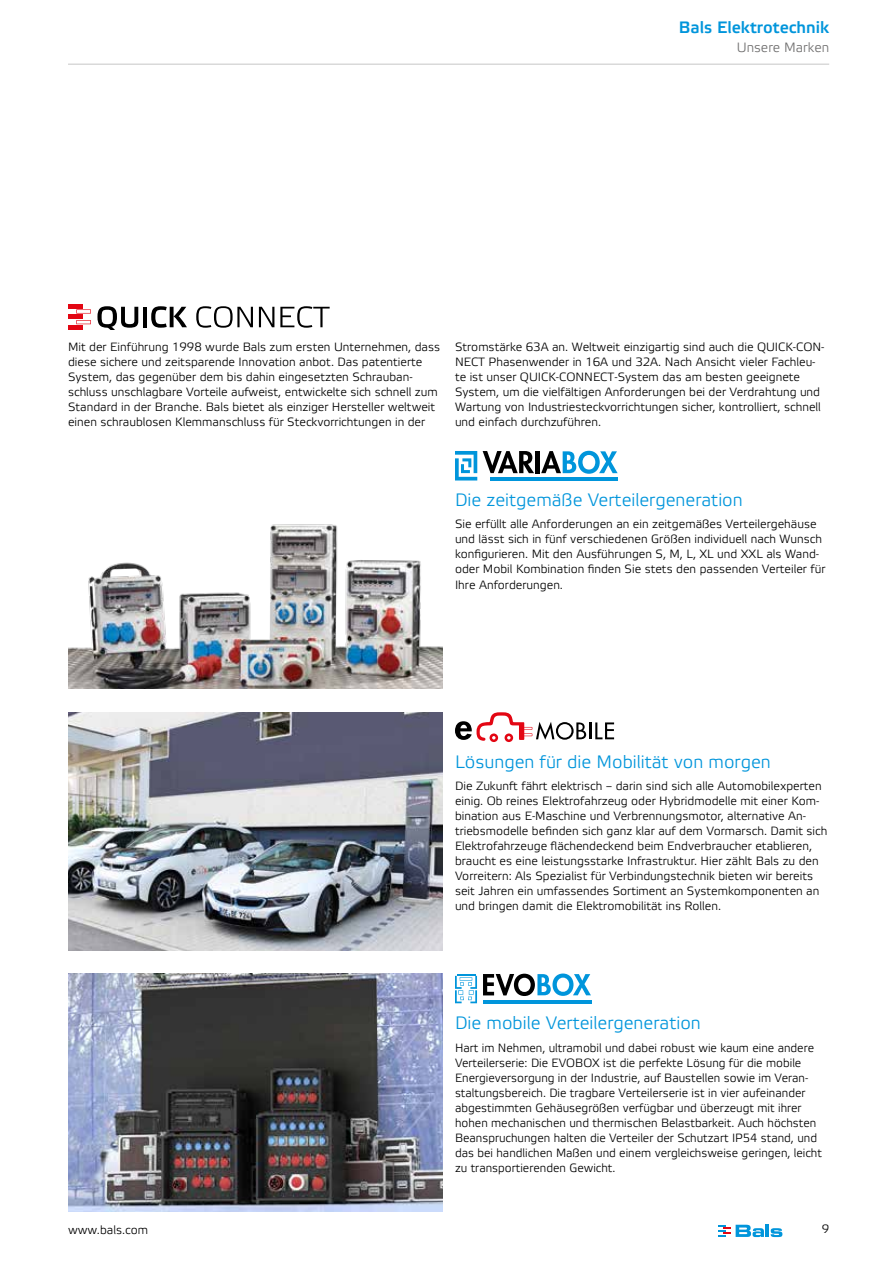
<style>
.page{position:relative;width:893px;height:1263px;background:#fff}
.page>*{position:absolute;margin:0;border:0;box-sizing:border-box;transform-origin:0 0}
.t1{font:300 18px "Etelka";color:#0095db}
.t2{font:500 16.5px "Etelka";color:#0095db}
.t3{font:300 13.5px "Etelka";color:#706f6f}
.t4{font:300 12px/15px "Etelka";color:#000}
</style>
<div class="page">
<svg style="left:719px;top:1225px;width:63px;height:12px"></svg>
<hr style="left:68px;top:64px;width:761px;height:1px;background:#c6c6c6">
<img style="left:68px;top:524px;width:374px;height:165px">
<img style="left:68px;top:712px;width:374px;height:238px">
<img style="left:68px;top:974px;width:374px;height:238px">
<svg style="left:76px;top:320px;width:15px;height:4px"></svg>
<div style="left:76px;top:309px;width:15px;height:5px;background:#fef8f8"></div>
<hr style="left:68px;top:304px;width:15px;height:4px;background:#e30613">
<hr style="left:68px;top:315px;width:15px;height:4px;background:#e30613">
<div style="left:68px;top:325px;width:15px;height:5px;background:#e30613"></div>
<svg style="left:97px;top:306px;width:41px;height:24px"></svg>
<hr style="left:143px;top:307px;width:4px;height:20px;background:#000">
<svg style="left:151px;top:306px;width:36px;height:22px"></svg>
<svg style="left:196px;top:306px;width:57px;height:22px"></svg>
<svg style="left:259px;top:307px;width:15px;height:20px"></svg>
<svg style="left:280px;top:306px;width:50px;height:22px"></svg>
<svg style="left:455px;top:712px;width:159px;height:30px"></svg>
<svg style="left:483px;top:973px;width:108px;height:23px"></svg>
<svg style="left:455px;top:974px;width:22px;height:29px"></svg>
<hr style="left:483px;top:1000px;width:108px;height:3px;background:#0095db">
<svg style="left:455px;top:451px;width:22px;height:29px"></svg>
<svg style="left:483px;top:451px;width:51px;height:22px"></svg>
<div style="left:535px;top:451px;width:5px;height:22px;background:#000"></div>
<svg style="left:541px;top:451px;width:77px;height:23px"></svg>
<hr style="left:490px;top:477px;width:128px;height:3px;background:#0095db">
<h2 class="t2" style="left:679px;top:17px;width:152px">Bals Elektrotechnik</h2>
<p class="t3" style="left:737px;top:39px;width:94px">Unsere Marken</p>
<p class="t4" style="left:68px;top:340px;width:374px">Mit der Einführung 1998 wurde Bals zum ersten Unternehmen, dass diese sichere und zeitsparende Innovation anbot. Das patentierte System, das gegenüber dem bis dahin eingesetzten Schrauban&shy;schluss unschlagbare Vorteile aufweist, entwickelte sich schnell zum Standard in der Branche. Bals bietet als einziger Hersteller weltweit einen schraublosen Klemmanschluss für Steckvorrichtungen in der</p>
<p class="t4" style="left:455px;top:340px;width:371px">Stromstärke 63A an. Weltweit einzigartig sind auch die QUICK-CON-NECT Phasenwender in 16A und 32A. Nach Ansicht vieler Fachleu&shy;te ist unser QUICK-CONNECT-System das am besten geeignete System, um die vielfältigen Anforderungen bei der Verdrahtung und Wartung von Industriesteckvorrichtungen sicher, kontrolliert, schnell und einfach durchzuführen.</p>
<h1 class="t1" style="left:455px;top:489px;width:289px">Die zeitgemäße Verteilergeneration</h1>
<p class="t4" style="left:455px;top:517px;width:372px">Sie erfüllt alle Anforderungen an ein zeitgemäßes Verteilergehäuse und lässt sich in fünf verschiedenen Größen individuell nach Wunsch konfigurieren. Mit den Ausführungen S, M, L, XL und XXL als Wand&shy;oder Mobil Kombination finden Sie stets den passenden Verteiler für Ihre Anforderungen.</p>
<h1 class="t1" style="left:455px;top:750px;width:317px">Lösungen für die Mobilität von morgen</h1>
<p class="t4" style="left:455px;top:779px;width:374px">Die Zukunft fährt elektrisch – darin sind sich alle Automobilexperten einig. Ob reines Elektrofahrzeug oder Hybridmodelle mit einer Kom&shy;bination aus E-Maschine und Verbrennungsmotor, alternative An&shy;triebsmodelle befinden sich ganz klar auf dem Vormarsch. Damit sich Elektrofahrzeuge flächendeckend beim Endverbraucher etablieren, braucht es eine leistungsstarke Infrastruktur. Hier zählt Bals zu den Vorreitern: Als Spezialist für Verbindungstechnik bieten wir bereits seit Jahren ein umfassendes Sortiment an Systemkomponenten an und bringen damit die Elektromobilität ins Rollen.</p>
<h1 class="t1" style="left:455px;top:1012px;width:247px">Die mobile Verteilergeneration</h1>
<p class="t4" style="left:455px;top:1040px;width:369px">Hart im Nehmen, ultramobil und dabei robust wie kaum eine andere Verteilerserie: Die EVOBOX ist die perfekte Lösung für die mobile Energieversorgung in der Industrie, auf Baustellen sowie im Veran&shy;staltungsbereich. Die tragbare Verteilerserie ist in vier aufeinander abgestimmten Gehäusegrößen verfügbar und überzeugt mit ihrer hohen mechanischen und thermischen Belastbarkeit. Auch höchsten Beanspruchungen halten die Verteiler der Schutzart IP54 stand, und das bei handlichen Maßen und einem vergleichsweise geringen, leicht zu transportierenden Gewicht.</p>
<p class="t4" style="left:68px;top:1222px;width:82px">www.bals.com</p>
<p class="t4" style="left:822px;top:1222px;width:9px">9</p>
</div>
